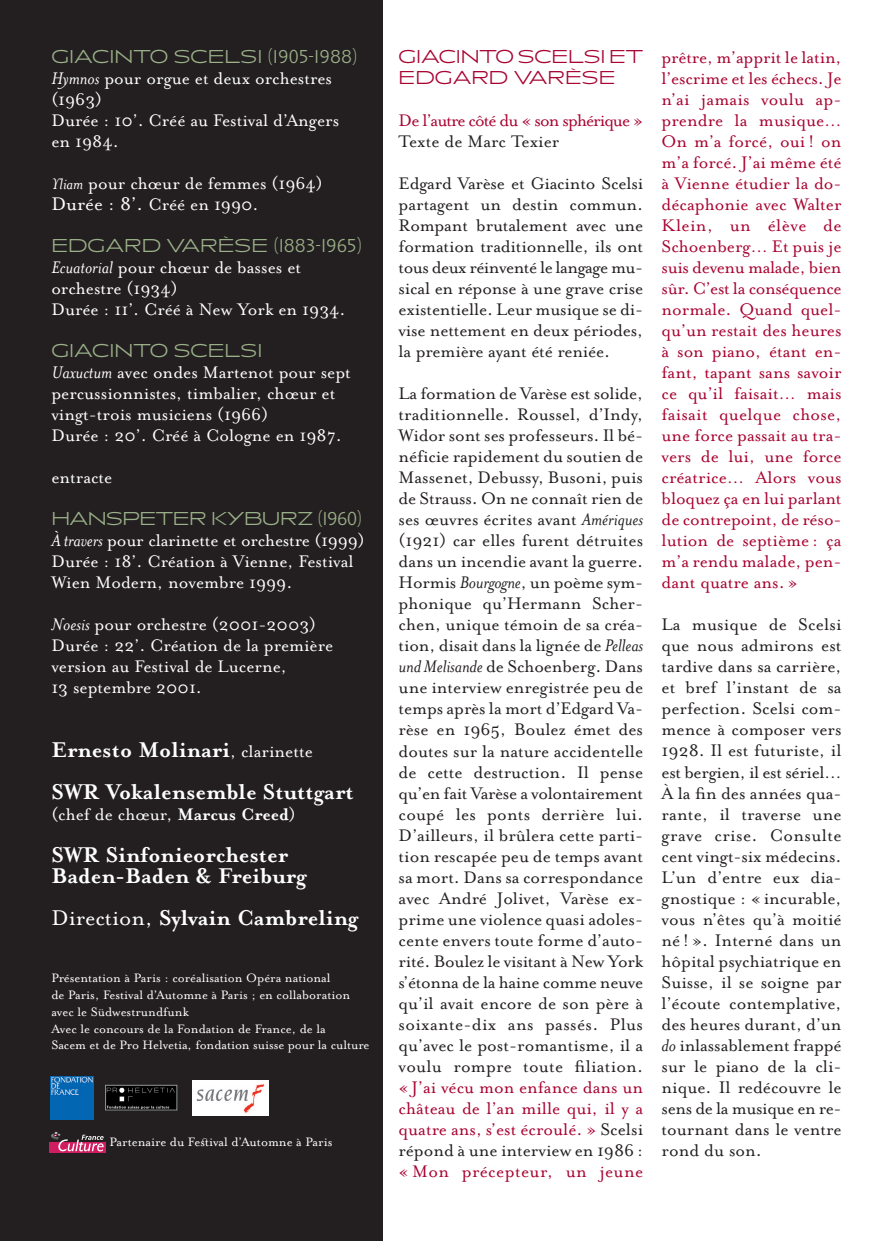
<style>
.page{position:relative;width:893px;height:1241px;background:#fff}
.page>*{position:absolute;margin:0;border:0;box-sizing:border-box;transform-origin:0 0}
.t1{font:700 24.5px/42px "Mrs Eaves";color:#fff}
.t2{font:19.25px/21px "Mrs Eaves Roman";letter-spacing:-.01em;color:#231f20;text-align:justify}
.t3{font:19.25px/21px "Mrs Eaves Roman";color:#a80331;text-align:justify}
.t4{font:19.25px/21px "Mrs Eaves Roman";color:#fff}
.t5{font:300 19.25px "Anisette";color:#9bb189}
.t6{font:19.25px "Mrs Eaves Roman";letter-spacing:-.05em;color:#a80331}
.t7{font:300 19.25px/21px "Anisette";letter-spacing:-.01em;color:#a80331}
.t8{font:19.25px "Mrs Eaves Roman";letter-spacing:.02em;color:#a80331}
.t9{font:300 19.25px "Anisette";letter-spacing:-.025em;color:#9bb189}
.t10{font:14px/16.8px "Mrs Eaves Roman";color:#fff}
.s1{font-family:"Mrs Eaves";font-style:italic}
.s2{font-family:"Mrs Eaves";font-style:italic;font-size:17.5px}
.s3{font-size:21px}
.s4{font-family:"Mrs Eaves Roman";font-weight:400;font-size:19.25px}
.s5{font-family:"Mrs Eaves";font-weight:700}
.s6{font-family:"Mrs Eaves Roman";font-weight:400}
.s7{font-family:"Mrs Eaves Just Lig Roman"}
.s8{color:#231f20}
</style>
<div class="page">
<div style="left:0;top:0;width:382px;height:1240px;background:#231f20"></div>
<img style="left:51px;top:1076px;width:42px;height:42px">
<img style="left:107px;top:1086px;width:68px;height:22px">
<div style="left:105px;top:1084px;width:72px;height:26px;border:1px solid #939598"></div>
<img style="left:193px;top:1080px;width:75px;height:34px">
<div style="left:50px;top:1142px;width:56px;height:10px;background:#d01c60"></div>
<svg style="left:51px;top:1132px;width:53px;height:19px"></svg>
<p class="t5" style="left:51px;top:45px;width:307px">GIACINTO SCELSI (1905-1988)</p>
<p class="t4" style="left:51px;top:70px;width:289px"><span class="s1">Hymnos</span> pour orgue et deux orchestres (1963)<br>Durée : 10’. Créé au Festival d’Angers en 1984.</p>
<p class="t4" style="left:51px;top:175px;width:273px"><span class="s2">Yliam</span> pour chœur de femmes (1964)<br><span class="s3">Durée : 8’.</span> Créé en 1990.</p>
<p class="t5" style="left:51px;top:234px;width:312px">EDGARD VARÈSE (1883-1965)</p>
<p class="t4" style="left:51px;top:259px;width:296px"><span class="s1">Ecuatorial</span> pour chœur de basses et orchestre (1934)<br>Durée : 11’. Créé à New York en 1934.</p>
<p class="t5" style="left:51px;top:339px;width:213px">GIACINTO SCELSI</p>
<p class="t4" style="left:51px;top:364px;width:301px"><span class="s1">Uaxuctum</span> avec ondes Martenot pour sept percussionnistes, timbalier, chœur et vingt-trois musiciens (1966)<br>Durée : 20’. Créé à Cologne en 1987.</p>
<p class="t4" style="left:51px;top:469px;width:63px">entracte</p>
<p class="t9" style="left:51px;top:507px;width:312px">HANSPETER KYBURZ (1960)</p>
<p class="t4" style="left:51px;top:532px;width:315px"><span class="s1">À travers</span> pour clarinette et orchestre (1999)<br>Durée : 18’. Création à Vienne, Festival<br>Wien Modern, novembre 1999.</p>
<p class="t4" style="left:51px;top:616px;width:283px"><span class="s1">Noesis</span> pour orchestre (2001-2003)<br>Durée : 22’. Création de la première version au Festival de Lucerne,<br>13 septembre 2001.</p>
<p class="t1" style="left:51px;top:731px;width:304px">Ernesto Molinari<span class="s4">, clarinette<br></span>SWR Vokalensemble Stuttgart</p>
<p class="t4" style="left:51px;top:805px;width:246px">(chef de chœur, <span class="s5">Marcus Creed</span>)</p>
<p class="t1" style="left:51px;top:846px;width:257px;line-height:21px">SWR Sinfonieorchester<br>Baden-Baden &amp; Freiburg</p>
<p class="t1" style="left:51px;top:899px;width:309px"><span class="s6">Direction,</span> Sylvain Cambreling</p>
<p class="t10" style="left:51px;top:971px;width:320px">Présentation à Paris : coréalisation Opéra national<br>de Paris, Festival d’Automne à Paris ; en collaboration avec le Südwestrundfunk<br>Avec le concours de la Fondation de France, de la<br>Sacem et de Pro Helvetia, fondation suisse pour la culture</p>
<p class="t10" style="left:109px;top:1135px;width:225px">Partenaire du Fe<span class="s7">s</span>ival d’Automne à Paris</p>
<p class="t7" style="left:399px;top:46px;width:246px">GIACINTO SCELSI ET<br>EDGARD VARÈSE</p>
<p class="t6" style="left:399px;top:114px;width:246px">De l’autre côté du « son sphérique »</p>
<p class="t2" style="left:399px;top:123px;width:246px;line-height:42px">Texte de Marc Texier<br>Edgard Varèse et Giacinto Scelsi</p>
<p class="t2" style="left:399px;top:196px;width:246px">partagent un destin commun.<br>Rompant brutalement avec une formation traditionnelle, ils ont tous deux réinventé le langage mu&shy;sical en réponse à une grave crise existentielle. Leur musique se di&shy;vise nettement en deux périodes, la première ayant été reniée.</p>
<p class="t2" style="left:399px;top:385px;width:246px">La formation de Varèse est solide, traditionnelle. Roussel, d’Indy, Widor sont ses professeurs. Il bé&shy;néficie rapidement du soutien de Massenet, Debussy, Busoni, puis de Strauss. On ne connaît rien de ses œuvres écrites avant <span class="s1">Amériques </span>(1921) car elles furent détruites dans un incendie avant la guerre.<br>Hormis <span class="s1">Bourgogne</span>, un poème sym&shy;phonique qu’Hermann Scher&shy;chen, unique témoin de sa créa&shy;tion, disait dans la lignée de <span class="s1">Pelleas und Melisande</span> de Schoenberg. Dans une interview enregistrée peu de temps après la mort d’Edgard Va&shy;rèse en 1965, Boulez émet des doutes sur la nature accidentelle de cette destruction. Il pense qu’en fait Varèse a volontairement coupé les ponts derrière lui.<br>D’ailleurs, il brûlera cette parti&shy;tion rescapée peu de temps avant sa mort. Dans sa correspondance avec André Jolivet, Varèse ex&shy;prime une violence quasi adoles&shy;cente envers toute forme d’auto&shy;rité. Boulez le visitant à New York s’étonna de la haine comme neuve qu’il avait encore de son père à soixante-dix ans passés. Plus qu’avec le post-romantisme, il a voulu rompre toute filiation.</p>
<p class="t3" style="left:399px;top:1078px;width:246px">« J’ai vécu mon enfance dans un château de l’an mille qui, il y a quatre ans, s’est écroulé. » <span class="s8">Scelsi répond à une interview en 1986 :</span></p>
<p class="t8" style="left:399px;top:1164px;width:246px">« Mon précepteur, un jeune</p>
<p class="t3" style="left:662px;top:49px;width:182px">prêtre, m’apprit le latin, l’escrime et les échecs. Je n’ai jamais voulu ap&shy;prendre la musique… On m’a forcé, oui ! on m’a forcé. J’ai même été à Vienne étudier la do&shy;décaphonie avec Walter Klein, un élève de Schoenberg… Et puis je suis devenu malade, bien sûr. C’est la conséquence normale. Quand quel&shy;qu’un restait des heures à son piano, étant en&shy;fant, tapant sans savoir ce qu’il faisait… mais faisait quelque chose, une force passait au tra&shy;vers de lui, une force créatrice… Alors vous bloquez ça en lui parlant de contrepoint, de réso&shy;lution de septième : ça m’a rendu malade, pen&shy;dant quatre ans. »</p>
<p class="t2" style="left:662px;top:616px;width:182px">La musique de Scelsi que nous admirons est tardive dans sa carrière, et bref l’instant de sa perfection. Scelsi com&shy;mence à composer vers 1928. Il est futuriste, il est bergien, il est sériel… À la fin des années qua&shy;rante, il traverse une grave crise. Consulte cent vingt-six médecins.<br>L’un d’entre eux dia&shy;gnostique : « incurable, vous n’êtes qu’à moitié né ! ». Interné dans un hôpital psychiatrique en Suisse, il se soigne par l’écoute contemplative, des heures durant, d’un <span class="s1">do</span> inlassablement frappé sur le piano de la cli&shy;nique. Il redécouvre le sens de la musique en re&shy;tournant dans le ventre rond du son.</p>
</div>
